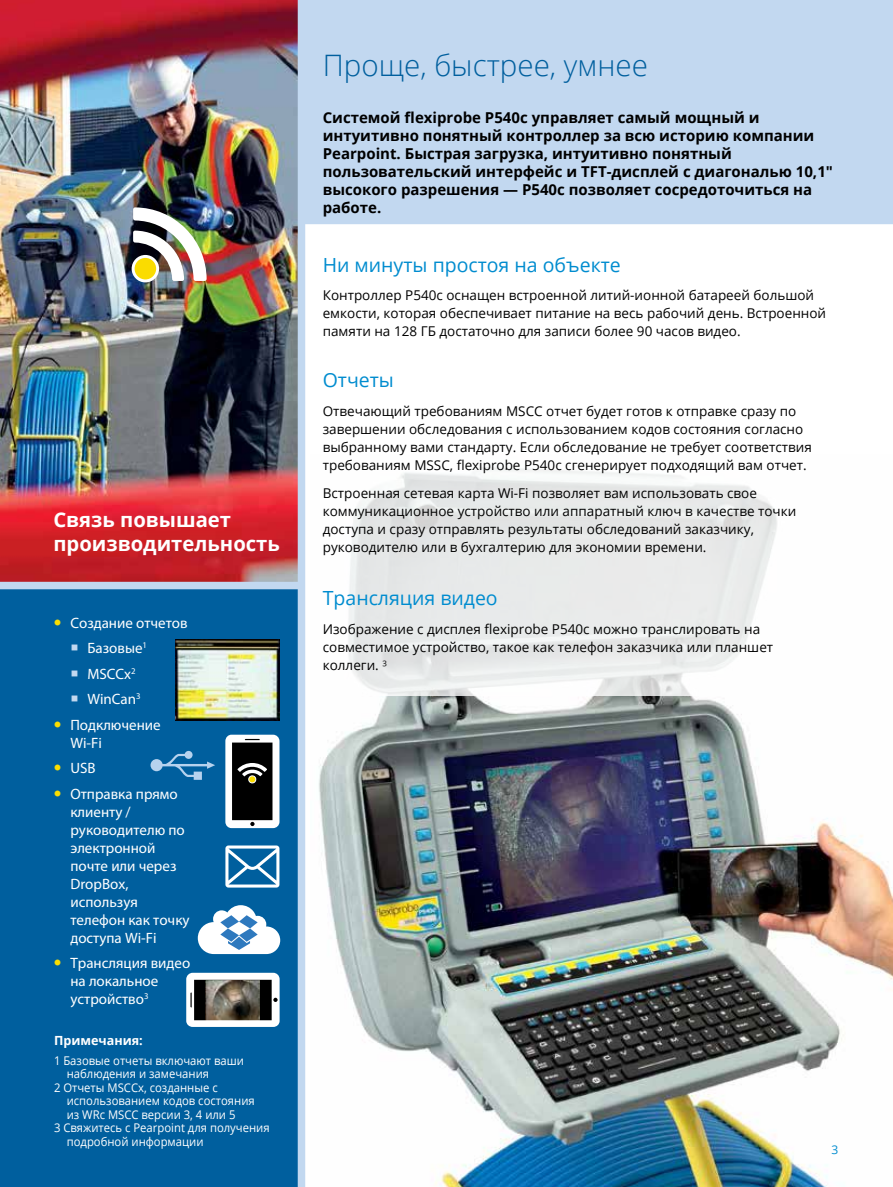
<style>
.page{position:relative;width:893px;height:1187px;background:#fff}
.page>*{position:absolute;margin:0;border:0;box-sizing:border-box;transform-origin:0 0}
.t1{font:300 29.55px "Open Sans";color:#005f9e}
.t2{font:700 20.25px/24.3px "Open Sans";color:#fff}
.t3{font:19.5px "Open Sans";color:#008ccf}
.t4{font:700 15px/18px "Open Sans";color:#000}
.t5{font:15px/18px "Myriad Pro";color:#fff}
.t6{font:13.5px/18px "Open Sans";color:#000}
.t7{font:700 12.6px "Open Sans";color:#fff}
.t8{font:12px "Open Sans";color:#fff;scale:.94 1}
.t9{font:12px "Open Sans";color:#008ccf}
.s1{color:#c2d8f0}
</style>
<div class="page">
<div style="left:0;top:585px;width:301px;height:601px;background:#005f9e"></div>
<img style="left:0;top:0;width:298px;height:581px">
<img style="left:318px;top:696px;width:575px;height:490px">
<hr style="left:0;top:0;width:1px;height:310px;background:#00437b">
<div style="left:303px;top:0;width:590px;height:224px;background:#c2d8f0"></div>
<div style="left:0;top:581px;width:303px;height:8px;background:#c2d8f0"></div>
<svg style="left:305px;top:224px;width:588px;height:472px"></svg>
<img style="left:133px;top:207px;width:74px;height:74px">
<div style="left:133px;top:256px;width:25px;height:25px;background:#fadc00;border-radius:50%"></div>
<div style="left:132px;top:255px;width:27px;height:27px;border:3px solid #fff;border-radius:50%"></div>
<svg style="left:225px;top:734px;width:54px;height:94px;background:#666868"></svg>
<svg style="left:151px;top:750px;width:64px;height:29px"></svg>
<svg style="left:198px;top:905px;width:82px;height:49px"></svg>
<svg style="left:186px;top:972px;width:94px;height:54px;background:#888783"></svg>
<svg style="left:225px;top:845px;width:54px;height:42px"></svg>
<div style="left:298px;top:0;width:7px;height:1186px;background:#c2d8f0"></div>
<img style="left:176px;top:639px;width:103px;height:81px">
<h2 class="t2" style="left:53px;top:507px;width:228px">Связь повышает производительность</h2>
<p class="t5" style="left:70px;top:613px;width:119px">Создание отчетов</p>
<p class="t5" style="left:70px;top:638px;width:78px"><span class="s1">○</span> Базовые<sup>1</sup></p>
<p class="t5" style="left:70px;top:664px;width:67px"><span class="s1">○</span> MSCCx<sup>2</sup></p>
<p class="t5" style="left:70px;top:686px;width:92px;line-height:25.5px"><span class="s1">○</span> WinCan<sup>3<br></sup>Подключение</p>
<p class="t5" style="left:70px;top:729px;width:109px;line-height:25.5px">Wi-Fi<br>USB<br>Отправка прямо</p>
<p class="t5" style="left:70px;top:802px;width:121px">клиенту / руководителю по электронной почте или через<br>DropBox, используя телефон как точку доступа Wi-Fi</p>
<p class="t5" style="left:70px;top:953px;width:121px">Трансляция видео на локальное устройство<sup>3</sup></p>
<p class="t7" style="left:54px;top:1031px;width:90px">Примечания:</p>
<p class="t8" style="left:54px;top:1051px;width:204px">1 Базовые отчеты включают ваши</p>
<p class="t8" style="left:67px;top:1065px;width:153px">наблюдения и замечания</p>
<p class="t8" style="left:54px;top:1078px;width:176px">2 Отчеты MSCCx, созданные с</p>
<p class="t8" style="left:67px;top:1092px;width:202px">использованием кодов состояния</p>
<p class="t8" style="left:67px;top:1105px;width:181px">из WRc MSCC версии 3, 4 или 5</p>
<p class="t8" style="left:54px;top:1119px;width:231px">3 Свяжитесь с Pearpoint для получения</p>
<p class="t8" style="left:67px;top:1133px;width:147px">подробной информации</p>
<h1 class="t1" style="left:323px;top:45px;width:327px">Проще, быстрее, умнее</h1>
<p class="t4" style="left:323px;top:108px;width:512px">Системой flexiprobe P540c управляет самый мощный и интуитивно понятный контроллер за всю историю компании Pearpoint. Быстрая загрузка, интуитивно понятный пользовательский интерфейс и TFT-дисплей с диагональю 10,1" высокого разрешения — P540c позволяет сосредоточиться на работе.</p>
<h3 class="t3" style="left:323px;top:251px;width:300px">Ни минуты простоя на объекте</h3>
<p class="t6" style="left:323px;top:285px;width:505px">Контроллер P540c оснащен встроенной литий-ионной батареей большой емкости, которая обеспечивает питание на весь рабочий день. Встроенной памяти на 128 ГБ достаточно для записи более 90 часов видео.</p>
<h3 class="t3" style="left:323px;top:366px;width:73px">Отчеты</h3>
<p class="t6" style="left:323px;top:401px;width:491px">Отвечающий требованиям MSCC отчет будет готов к отправке сразу по завершении обследования с использованием кодов состояния согласно выбранному вами стандарту. Если обследование не требует соответствия требованиям MSSC, flexiprobe P540c сгенерирует подходящий вам отчет.</p>
<p class="t6" style="left:323px;top:484px;width:475px">Встроенная сетевая карта Wi-Fi позволяет вам использовать свое коммуникационное устройство или аппаратный ключ в качестве точки доступа и сразу отправлять результаты обследований заказчику, руководителю или в бухгалтерию для экономии времени.</p>
<h3 class="t3" style="left:323px;top:584px;width:176px">Трансляция видео</h3>
<p class="t6" style="left:323px;top:619px;width:452px">Изображение с дисплея flexiprobe P540c можно транслировать на совместимое устройство, такое как телефон заказчика или планшет коллеги. <sup>3</sup></p>
<p class="t9" style="left:832px;top:1141px;width:8px">3</p>
</div>
